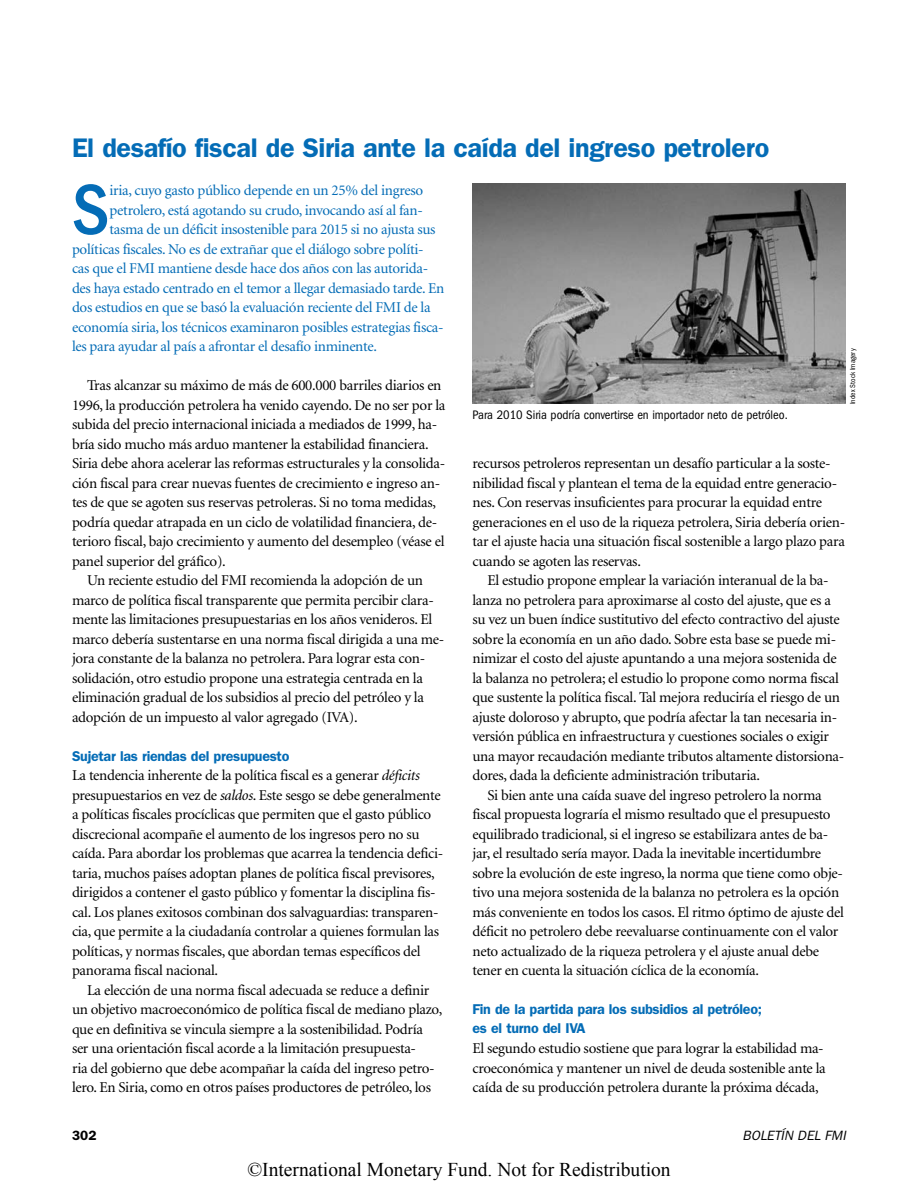
<style>
.page{position:relative;width:918px;height:1188px;background:#fff}
.page>*{position:absolute;margin:0;border:0;box-sizing:border-box;transform-origin:0 0}
.t1{font:500 condensed 73.5px "Franklin Gothic";color:#046cb6}
.t2{font:600 27px "Franklin Gothic";letter-spacing:-.015em;color:#046cb6}
.t3{font:19.5px "Times New Roman";color:#000}
.t4{font:15px/19.5px "Minion";letter-spacing:-.02em;color:#000}
.t5{font:15px "Minion";letter-spacing:-.02em;color:#046cb6}
.t6{font:600 14.25px/19.5px "Franklin Gothic";letter-spacing:-.02em;color:#046cb6}
.t7{font:italic 13.5px "Franklin Gothic";letter-spacing:.01em;color:#000}
.t8{font:600 13.5px "Franklin Gothic";color:#000}
.t9{font:condensed 12.75px "Franklin Gothic";color:#000}
.t10{font:condensed 7.5px "Franklin Gothic";color:#000}
.s1{font-style:italic}
</style>
<div class="page">
<img style="left:472px;top:183px;width:374px;height:221px">
<h2 class="t2" style="left:72px;top:131px;width:699px">El desafío fiscal de Siria ante la caída del ingreso petrolero</h2>
<h1 class="t1" style="left:72px;top:168px;width:39px">S</h1>
<p class="t5" style="left:110px;top:183px;width:315px">iria, cuyo gasto público depende en un 25% del ingreso</p>
<p class="t5" style="left:110px;top:202px;width:315px">petrolero, está agotando su crudo, invocando así al fan-</p>
<p class="t5" style="left:110px;top:222px;width:328px">tasma de un déficit insostenible para 2015 si no ajusta sus</p>
<p class="t5" style="left:72px;top:241px;width:353px">políticas fiscales. No es de extrañar que el diálogo sobre políti-</p>
<p class="t5" style="left:72px;top:261px;width:358px">cas que el FMI mantiene desde hace dos años con las autorida-</p>
<p class="t5" style="left:72px;top:280px;width:374px">des haya estado centrado en el temor a llegar demasiado tarde. En</p>
<p class="t5" style="left:72px;top:300px;width:360px">dos estudios en que se basó la evaluación reciente del FMI de la</p>
<p class="t5" style="left:72px;top:319px;width:373px">economía siria, los técnicos examinaron posibles estrategias fisca-</p>
<p class="t5" style="left:72px;top:339px;width:306px">les para ayudar al país a afrontar el desafío inminente.</p>
<p class="t4" style="left:72px;top:376px;width:375px;text-indent:15px">Tras alcanzar su máximo de más de 600.000 barriles diarios en 1996, la producción petrolera ha venido cayendo. De no ser por la subida del precio internacional iniciada a mediados de 1999, ha&shy;bría sido mucho más arduo mantener la estabilidad financiera.<br>Siria debe ahora acelerar las reformas estructurales y la consolida&shy;ción fiscal para crear nuevas fuentes de crecimiento e ingreso an&shy;tes de que se agoten sus reservas petroleras. Si no toma medidas, podría quedar atrapada en un ciclo de volatilidad financiera, de&shy;terioro fiscal, bajo crecimiento y aumento del desempleo (véase el panel superior del gráfico).</p>
<p class="t4" style="left:72px;top:571px;width:374px;text-indent:15px">Un reciente estudio del FMI recomienda la adopción de un marco de política fiscal transparente que permita percibir clara&shy;mente las limitaciones presupuestarias en los años venideros. El marco debería sustentarse en una norma fiscal dirigida a una me&shy;jora constante de la balanza no petrolera. Para lograr esta con&shy;solidación, otro estudio propone una estrategia centrada en la eliminación gradual de los subsidios al precio del petróleo y la adopción de un impuesto al valor agregado (IVA).</p>
<p class="t6" style="left:72px;top:746px;width:219px">Sujetar las riendas del presupuesto</p>
<p class="t4" style="left:72px;top:766px;width:373px">La tendencia inherente de la política fiscal es a generar <span class="s1">déficits </span>presupuestarios en vez de <span class="s1">saldos</span>. Este sesgo se debe generalmente a políticas fiscales procíclicas que permiten que el gasto público discrecional acompañe el aumento de los ingresos pero no su caída. Para abordar los problemas que acarrea la tendencia defici&shy;taria, muchos países adoptan planes de política fiscal previsores, dirigidos a contener el gasto público y fomentar la disciplina fis&shy;cal. Los planes exitosos combinan dos salvaguardias: transparen&shy;cia, que permite a la ciudadanía controlar a quienes formulan las políticas, y normas fiscales, que abordan temas específicos del panorama fiscal nacional.</p>
<p class="t4" style="left:72px;top:981px;width:372px;text-indent:15px">La elección de una norma fiscal adecuada se reduce a definir un objetivo macroeconómico de política fiscal de mediano plazo, que en definitiva se vincula siempre a la sostenibilidad. Podría ser una orientación fiscal acorde a la limitación presupuesta-<br>ria del gobierno que debe acompañar la caída del ingreso petro&shy;lero. En Siria, como en otros países productores de petróleo, los</p>
<p class="t10" style="left:848px;top:404px;width:57px;rotate:-90deg">Index Stock Imagery</p>
<p class="t9" style="left:472px;top:408px;width:317px">Para 2010 Siria podría convertirse en importador neto de petróleo.</p>
<p class="t4" style="left:472px;top:454px;width:374px">recursos petroleros representan un desafío particular a la soste&shy;nibilidad fiscal y plantean el tema de la equidad entre generacio&shy;nes. Con reservas insuficientes para procurar la equidad entre generaciones en el uso de la riqueza petrolera, Siria debería orien&shy;tar el ajuste hacia una situación fiscal sostenible a largo plazo para cuando se agoten las reservas.</p>
<p class="t4" style="left:488px;top:571px;width:343px">El estudio propone emplear la variación interanual de la ba-</p>
<p class="t4" style="left:472px;top:591px;width:360px">lanza no petrolera para aproximarse al costo del ajuste, que es a</p>
<p class="t4" style="left:472px;top:610px;width:369px">su vez un buen índice sustitutivo del efecto contractivo del ajuste</p>
<p class="t4" style="left:472px;top:630px;width:365px">sobre la economía en un año dado. Sobre esta base se puede mi-</p>
<p class="t4" style="left:472px;top:649px;width:366px">nimizar el costo del ajuste apuntando a una mejora sostenida de</p>
<p class="t4" style="left:472px;top:669px;width:368px">la balanza no petrolera; el estudio lo propone como norma fiscal</p>
<p class="t4" style="left:472px;top:688px;width:369px">que sustente la política fiscal. Tal mejora reduciría el riesgo de un</p>
<p class="t4" style="left:472px;top:708px;width:366px">ajuste doloroso y abrupto, que podría afectar la tan necesaria in-</p>
<p class="t4" style="left:472px;top:727px;width:358px">versión pública en infraestructura y cuestiones sociales o exigir</p>
<p class="t4" style="left:472px;top:747px;width:373px">una mayor recaudación mediante tributos altamente distorsiona-</p>
<p class="t4" style="left:472px;top:766px;width:289px">dores, dada la deficiente administración tributaria.</p>
<p class="t4" style="left:488px;top:786px;width:336px">Si bien ante una caída suave del ingreso petrolero la norma</p>
<p class="t4" style="left:472px;top:805px;width:360px">fiscal propuesta lograría el mismo resultado que el presupuesto</p>
<p class="t4" style="left:472px;top:825px;width:357px">equilibrado tradicional, si el ingreso se estabilizara antes de ba-</p>
<p class="t4" style="left:472px;top:844px;width:350px">jar, el resultado sería mayor. Dada la inevitable incertidumbre</p>
<p class="t4" style="left:472px;top:864px;width:372px">sobre la evolución de este ingreso, la norma que tiene como obje-</p>
<p class="t4" style="left:472px;top:883px;width:368px">tivo una mejora sostenida de la balanza no petrolera es la opción</p>
<p class="t4" style="left:472px;top:903px;width:373px">más conveniente en todos los casos. El ritmo óptimo de ajuste del</p>
<p class="t4" style="left:472px;top:922px;width:367px">déficit no petrolero debe reevaluarse continuamente con el valor</p>
<p class="t4" style="left:472px;top:942px;width:348px">neto actualizado de la riqueza petrolera y el ajuste anual debe</p>
<p class="t4" style="left:472px;top:961px;width:288px">tener en cuenta la situación cíclica de la economía.</p>
<p class="t6" style="left:472px;top:999px;width:291px">Fin de la partida para los subsidios al petróleo; es el turno del IVA</p>
<p class="t4" style="left:472px;top:1039px;width:355px">El segundo estudio sostiene que para lograr la estabilidad ma&shy;croeconómica y mantener un nivel de deuda sostenible ante la caída de su producción petrolera durante la próxima década,</p>
<p class="t8" style="left:72px;top:1127px;width:26px">302</p>
<p class="t7" style="left:743px;top:1127px;width:105px">BOLETÍN DEL FMI</p>
<h3 class="t3" style="left:248px;top:1156px;width:425px">©International Monetary Fund. Not for Redistribution</h3>
</div>
